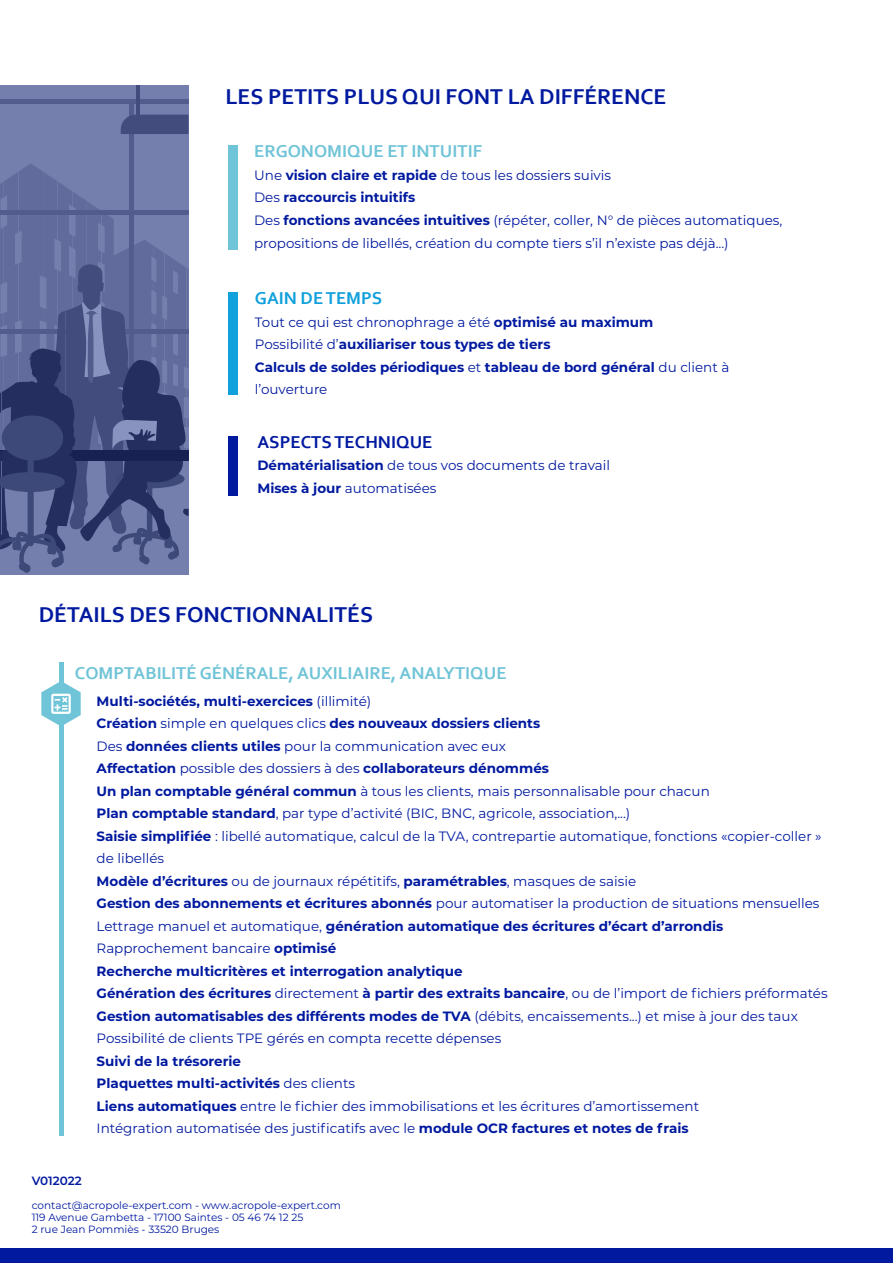
<style>
.page{position:relative;width:893px;height:1263px;background:#fff}
.page>*{position:absolute;margin:0;border:0;box-sizing:border-box;transform-origin:0 0}
.t1{font:700 22.5px "Corbel";color:#00199f}
.t2{font:700 18px "Corbel";color:#70c4d7}
.t3{font:700 18px "Corbel";color:#00199f}
.t4{font:700 18px "Corbel";color:#10a0db}
.t5{font:13.5px/22.5px "Montserrat";color:#00199f}
.t6{font:700 13.5px/22.5px "Montserrat";color:#00199f}
.t7{font:600 12px "Montserrat";letter-spacing:-.005em;color:#00199f}
.t8{font:10.5px/12px "Montserrat";color:#00199f}
.s1{font-weight:700}
.s2{font-weight:400}
</style>
<div class="page">
<div style="left:0;top:1249px;width:893px;height:14px;background:#00199f"></div>
<svg style="left:0;top:85px;width:189px;height:490px"></svg>
<div style="left:228px;top:145px;width:9px;height:105px;background:#70c4d7"></div>
<div style="left:228px;top:292px;width:10px;height:102px;background:#10a0db"></div>
<div style="left:229px;top:436px;width:9px;height:59px;background:#00199f"></div>
<hr style="left:59px;top:663px;width:4px;height:473px;background:#70c4d7">
<svg style="left:41px;top:681px;width:40px;height:45px"></svg>
<h1 class="t1" style="left:226px;top:83px;width:442px">LES PETITS PLUS QUI FONT LA DIFFÉRENCE</h1>
<h2 class="t2" style="left:254px;top:140px;width:229px">ERGONOMIQUE ET INTUITIF</h2>
<p class="t5" style="left:254px;top:163px;width:530px">Une <span class="s1">vision claire et rapide</span> de tous les dossiers suivis<br>Des <span class="s1">raccourcis intuitifs<br></span>Des <span class="s1">fonctions avancées intuitives</span> (répéter, coller, N° de pièces automatiques, propositions de libellés, création du compte tiers s’il n’existe pas déjà...)</p>
<h2 class="t4" style="left:255px;top:287px;width:129px">GAIN DE TEMPS</h2>
<p class="t6" style="left:255px;top:310px;width:476px"><span class="s2">Tout ce qui est chronophrage a été</span> optimisé au maximum<br><span class="s2">Possibilité d’</span>auxiliariser tous types de tiers<br>Calculs de soldes périodiques <span class="s2">et</span> tableau de bord général <span class="s2">du client à l’ouverture</span></p>
<h2 class="t3" style="left:257px;top:430px;width:177px">ASPECTS TECHNIQUE</h2>
<p class="t5" style="left:257px;top:454px;width:354px"><span class="s1">Dématérialisation</span> de tous vos documents de travail<br><span class="s1">Mises à jour</span> automatisées</p>
<h1 class="t1" style="left:39px;top:601px;width:336px">DÉTAILS DES FONCTIONNALITÉS</h1>
<h2 class="t2" style="left:75px;top:662px;width:433px">COMPTABILITÉ GÉNÉRALE, AUXILIAIRE, ANALYTIQUE</h2>
<p class="t5" style="left:97px;top:689px;width:732px"><span class="s1">Multi-sociétés, multi-exercices</span> (illimité)<br><span class="s1">Création</span> simple en quelques clics <span class="s1">des nouveaux dossiers clients<br></span>Des <span class="s1">données clients utiles</span> pour la communication avec eux<br><span class="s1">Affectation</span> possible des dossiers à des <span class="s1">collaborateurs dénommés<br>Un plan comptable général commun</span> à tous les clients, mais personnalisable pour chacun<br><span class="s1">Plan comptable standard</span>, par type d’activité (BIC, BNC, agricole, association,...)<br><span class="s1">Saisie simplifiée</span> : libellé automatique, calcul de la TVA, contrepartie automatique, fonctions «copier-coller » de libellés<br><span class="s1">Modèle d’écritures</span> ou de journaux répétitifs, <span class="s1">paramétrables</span>, masques de saisie<br><span class="s1">Gestion des abonnements et écritures abonnés</span> pour automatiser la production de situations mensuelles Lettrage manuel et automatique, <span class="s1">génération automatique des écritures d’écart d’arrondis </span>Rapprochement bancaire <span class="s1">optimisé<br>Recherche multicritères et interrogation analytique<br>Génération des écritures</span> directement <span class="s1">à partir des extraits bancaire</span>, ou de l’import de fichiers préformatés <span class="s1">Gestion automatisables des différents modes de TVA</span> (débits, encaissements...) et mise à jour des taux Possibilité de clients TPE gérés en compta recette dépenses</p>
<p class="t5" style="left:97px;top:1049px;width:604px"><span class="s1">Suivi de la trésorerie<br>Plaquettes multi-activités</span> des clients<br><span class="s1">Liens automatiques</span> entre le fichier des immobilisations et les écritures d’amortissement Intégration automatisée des justificatifs avec le <span class="s1">module OCR factures et notes de frais</span></p>
<p class="t7" style="left:32px;top:1172px;width:51px">V012022</p>
<p class="t8" style="left:32px;top:1199px;width:311px">contact@acropole-expert.com - www.acropole-expert.com<br>119 Avenue Gambetta - 17100 Saintes - 05 46 74 12 25<br>2 rue Jean Pommiès - 33520 Bruges</p>
</div>
